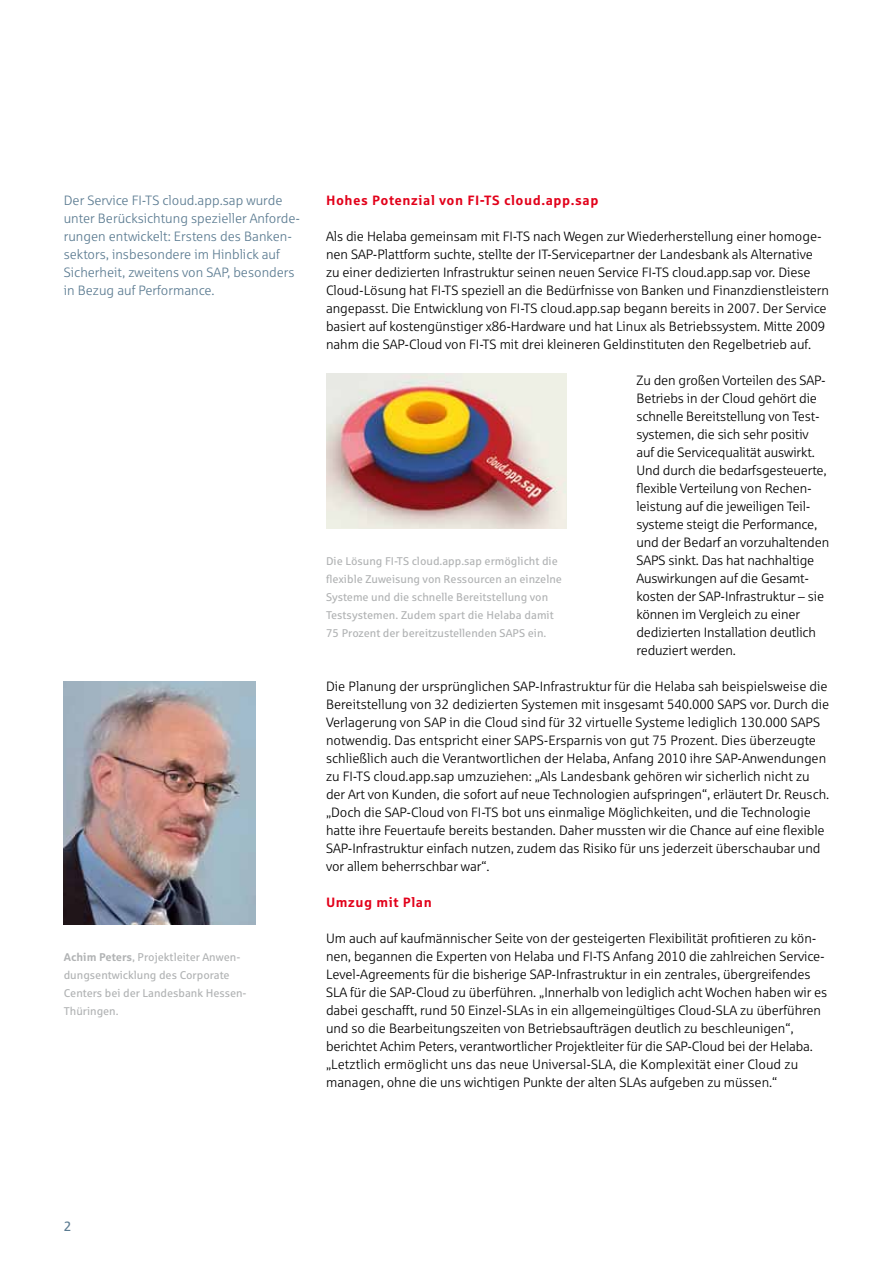
<style>
.page{position:relative;width:893px;height:1263px;background:#fff}
.page>*{position:absolute;margin:0;border:0;box-sizing:border-box;transform-origin:0 0}
.t1{font:13.5px/18px "Sparkasse Lt";letter-spacing:-.005em;color:#000}
.t2{font:13.5px/18px "Sparkasse Lt";color:#5b7b91}
.t3{font:700 13.5px "Sparkasse Rg";letter-spacing:.04em;color:#e2001a}
.t4{font:13.5px "Sparkasse Rg";color:#5b7b91}
.t5{font:11.25px/18px "Sparkasse Rg";color:#b1b3b4}
.s1{font-weight:700}
</style>
<div class="page">
<img style="left:326px;top:374px;width:241px;height:155px">
<img style="left:64px;top:681px;width:191px;height:244px">
<p class="t2" style="left:64px;top:191px;width:238px">Der Service FI-TS cloud.app.sap wurde unter Berücksichtung spezieller Anforde&shy;rungen entwickelt: Erstens des Banken&shy;sektors, insbesondere im Hinblick auf Sicherheit, zweitens von SAP, besonders in Bezug auf Performance.</p>
<p class="t5" style="left:64px;top:947px;width:184px"><span class="s1">Achim Peters</span>, Projektleiter Anwen&shy;dungsentwicklung des Corporate<br>Centers bei der Landesbank Hessen-<br>Thüringen.</p>
<p class="t3" style="left:326px;top:191px;width:274px">Hohes Potenzial von FI-TS cloud.app.sap</p>
<p class="t1" style="left:326px;top:227px;width:504px">Als die Helaba gemeinsam mit FI-TS nach Wegen zur Wiederherstellung einer homoge&shy;nen SAP-Plattform suchte, stellte der IT-Servicepartner der Landesbank als Alternative zu einer dedizierten Infrastruktur seinen neuen Service FI-TS cloud.app.sap vor. Diese Cloud-Lösung hat FI-TS speziell an die Bedürfnisse von Banken und Finanzdienstleistern angepasst. Die Entwicklung von FI-TS cloud.app.sap begann bereits in 2007. Der Service basiert auf kostengünstiger x86-Hardware und hat Linux als Betriebssystem. Mitte 2009 nahm die SAP-Cloud von FI-TS mit drei kleineren Geldinstituten den Regelbetrieb auf.</p>
<p class="t1" style="left:636px;top:371px;width:194px">Zu den großen Vorteilen des SAP-<br>Betriebs in der Cloud gehört die schnelle Bereitstellung von Test&shy;systemen, die sich sehr positiv auf die Servicequalität auswirkt.<br>Und durch die bedarfsgesteuerte, flexible Verteilung von Rechen&shy;leistung auf die jeweiligen Teil&shy;systeme steigt die Performance, und der Bedarf an vorzuhaltenden<br>SAPS sinkt. Das hat nachhaltige<br>Auswirkungen auf die Gesamt&shy;kosten der SAP-Infrastruktur – sie können im Vergleich zu einer dedizierten Installation deutlich reduziert werden.</p>
<p class="t1" style="left:326px;top:677px;width:505px">Die Planung der ursprünglichen SAP-Infrastruktur für die Helaba sah beispielsweise die Bereitstellung von 32 dedizierten Systemen mit insgesamt 540.000 SAPS vor. Durch die Verlagerung von SAP in die Cloud sind für 32 virtuelle Systeme lediglich 130.000 SAPS notwendig. Das entspricht einer SAPS-Ersparnis von gut 75 Prozent. Dies überzeugte schließlich auch die Verantwortlichen der Helaba, Anfang 2010 ihre SAP-Anwendungen zu FI-TS cloud.app.sap umzuziehen: „Als Landesbank gehören wir sicherlich nicht zu der Art von Kunden, die sofort auf neue Technologien aufspringen“, erläutert Dr. Reusch. „Doch die SAP-Cloud von FI-TS bot uns einmalige Möglichkeiten, und die Technologie hatte ihre Feuertaufe bereits bestanden. Daher mussten wir die Chance auf eine flexible SAP-Infrastruktur einfach nutzen, zudem das Risiko für uns jederzeit überschaubar und vor allem beherrschbar war“.</p>
<p class="t3" style="left:326px;top:893px;width:107px">Umzug mit Plan</p>
<p class="t1" style="left:326px;top:928px;width:503px">Um auch auf kaufmännischer Seite von der gesteigerten Flexibilität profitieren zu kön&shy;nen, begannen die Experten von Helaba und FI-TS Anfang 2010 die zahlreichen Service-Level-Agreements für die bisherige SAP-Infrastruktur in ein zentrales, übergreifendes SLA für die SAP-Cloud zu überführen. „Innerhalb von lediglich acht Wochen haben wir es dabei geschafft, rund 50 Einzel-SLAs in ein allgemeingültiges Cloud-SLA zu überführen und so die Bearbeitungszeiten von Betriebsaufträgen deutlich zu beschleunigen“, berichtet Achim Peters, verantwortlicher Projektleiter für die SAP-Cloud bei der Helaba. „Letztlich ermöglicht uns das neue Universal-SLA, die Komplexität einer Cloud zu managen, ohne die uns wichtigen Punkte der alten SLAs aufgeben zu müssen.“</p>
<p class="t5" style="left:326px;top:551px;width:237px">Die Lösung FI-TS cloud.app.sap ermöglicht die flexible Zuweisung von Ressourcen an einzelne Systeme und die schnelle Bereitstellung von Testsystemen. Zudem spart die Helaba damit 75 Prozent der bereitzustellenden SAPS ein.</p>
<p class="t4" style="left:64px;top:1218px;width:9px">2</p>
</div>
